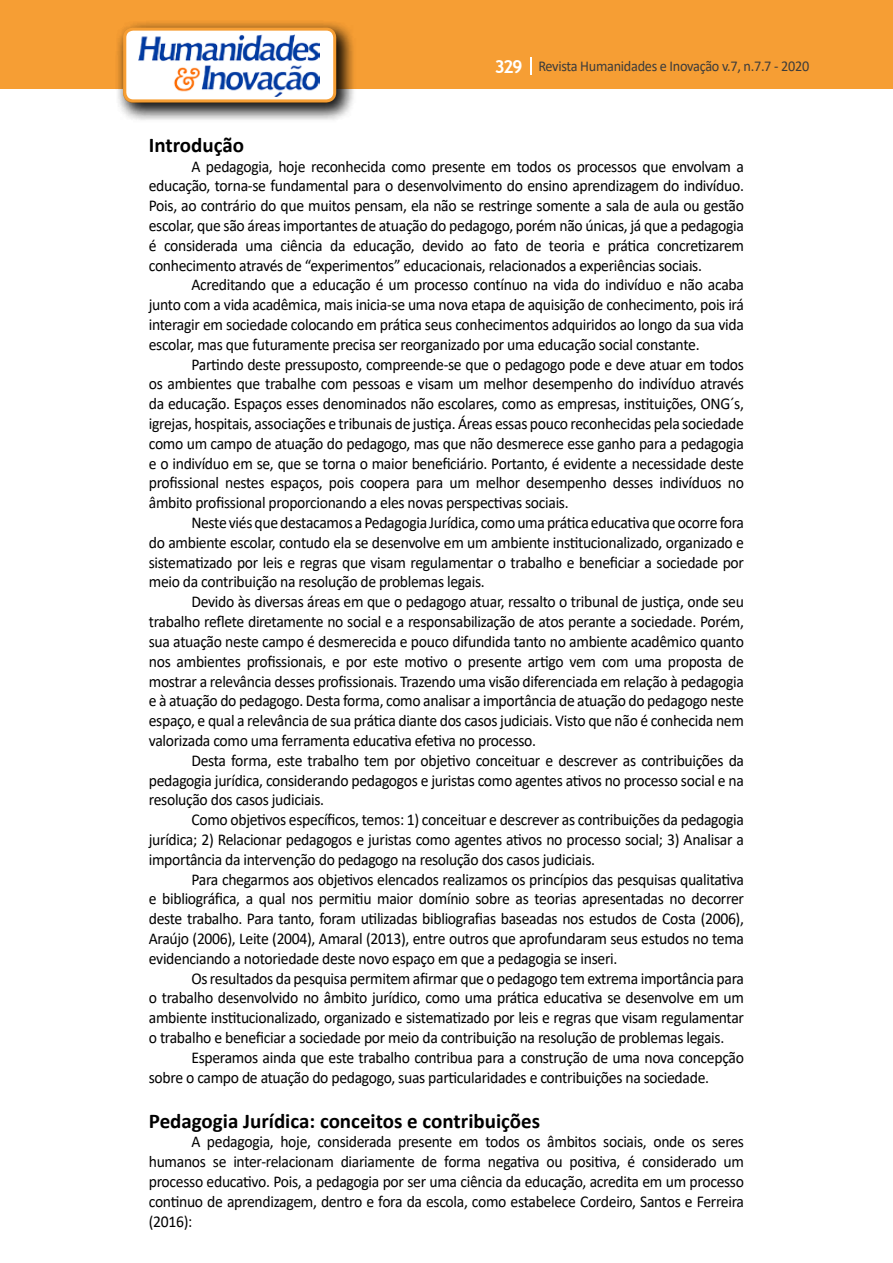
<style>
.page{position:relative;width:893px;height:1263px;background:#fff}
.page>*{position:absolute;margin:0;border:0;box-sizing:border-box;transform-origin:0 0}
.t1{font:700 21px "Calibri";color:#000}
.t2{font:16.5px/19.8px "Calibri";letter-spacing:-.02em;color:#000;text-align:justify;scale:.95 1}
.t3{font:15px "Calibri";letter-spacing:-.02em;color:#3c3c3b;scale:.95 1}
.s1{font-family:"Trebuchet MS";font-weight:700;font-size:18px;color:#fff}
</style>
<div class="page">
<div style="left:0;top:0;width:893px;height:88px;background:#f69e34"></div>
<svg style="left:530px;top:57px;width:2px;height:18px"></svg>
<div style="left:115px;top:19px;width:241px;height:103px;background:#000;opacity:.75"></div>
<div style="left:125px;top:29px;width:210px;height:72px;background:#fff;border-radius:9px"></div>
<img style="left:139px;top:35px;width:180px;height:62px">
<div style="left:123px;top:28px;width:213px;height:74px;border:3px solid #f69e34;border-radius:9px"></div>
<p class="t3" style="left:495px;top:56px;width:333px"><span class="s1">329</span> Revista Humanidades e Inovação v.7, n.7.7 - 2020</p>
<p class="t1" style="left:149px;top:130px;width:97px">Introdução</p>
<p class="t2" style="left:149px;top:156px;width:628px;text-indent:43px">A pedagogia, hoje reconhecida como presente em todos os processos que envolvam a educação, torna-se fundamental para o desenvolvimento do ensino aprendizagem do indivíduo.<br>Pois, ao contrário do que muitos pensam, ela não se restringe somente a sala de aula ou gestão escolar, que são áreas importantes de atuação do pedagogo, porém não únicas, já que a pedagogia é considerada uma ciência da educação, devido ao fato de teoria e prática concretizarem conhecimento através de “experimentos” educacionais, relacionados a experiências sociais.</p>
<p class="t2" style="left:149px;top:275px;width:628px;text-indent:43px">Acreditando que a educação é um processo contínuo na vida do indivíduo e não acaba junto com a vida acadêmica, mais inicia-se uma nova etapa de aquisição de conhecimento, pois irá interagir em sociedade colocando em prática seus conhecimentos adquiridos ao longo da sua vida escolar, mas que futuramente precisa ser reorganizado por uma educação social constante.</p>
<p class="t2" style="left:149px;top:354px;width:628px;text-indent:43px">Partindo deste pressuposto, compreende-se que o pedagogo pode e deve atuar em todos os ambientes que trabalhe com pessoas e visam um melhor desempenho do indivíduo através da educação. Espaços esses denominados não escolares, como as empresas, instituições, ONG´s, igrejas, hospitais, associações e tribunais de justiça. Áreas essas pouco reconhecidas pela sociedade como um campo de atuação do pedagogo, mas que não desmerece esse ganho para a pedagogia e o indivíduo em se, que se torna o maior beneficiário. Portanto, é evidente a necessidade deste profissional nestes espaços, pois coopera para um melhor desempenho desses indivíduos no âmbito profissional proporcionando a eles novas perspectivas sociais.</p>
<p class="t2" style="left:149px;top:512px;width:628px;text-indent:43px">Neste viés que destacamos a Pedagogia Jurídica, como uma prática educativa que ocorre fora do ambiente escolar, contudo ela se desenvolve em um ambiente institucionalizado, organizado e sistematizado por leis e regras que visam regulamentar o trabalho e beneficiar a sociedade por meio da contribuição na resolução de problemas legais.</p>
<p class="t2" style="left:149px;top:591px;width:628px;text-indent:43px">Devido às diversas áreas em que o pedagogo atuar, ressalto o tribunal de justiça, onde seu trabalho reflete diretamente no social e a responsabilização de atos perante a sociedade. Porém, sua atuação neste campo é desmerecida e pouco difundida tanto no ambiente acadêmico quanto nos ambientes profissionais, e por este motivo o presente artigo vem com uma proposta de mostrar a relevância desses profissionais. Trazendo uma visão diferenciada em relação à pedagogia e à atuação do pedagogo. Desta forma, como analisar a importância de atuação do pedagogo neste espaço, e qual a relevância de sua prática diante dos casos judiciais. Visto que não é conhecida nem valorizada como uma ferramenta educativa efetiva no processo.</p>
<p class="t2" style="left:149px;top:750px;width:628px;text-indent:43px">Desta forma, este trabalho tem por objetivo conceituar e descrever as contribuições da pedagogia jurídica, considerando pedagogos e juristas como agentes ativos no processo social e na resolução dos casos judiciais.</p>
<p class="t2" style="left:149px;top:809px;width:628px;text-indent:43px">Como objetivos específicos, temos: 1) conceituar e descrever as contribuições da pedagogia jurídica; 2) Relacionar pedagogos e juristas como agentes ativos no processo social; 3) Analisar a importância da intervenção do pedagogo na resolução dos casos judiciais.</p>
<p class="t2" style="left:149px;top:869px;width:628px;text-indent:43px">Para chegarmos aos objetivos elencados realizamos os princípios das pesquisas qualitativa e bibliográfica, a qual nos permitiu maior domínio sobre as teorias apresentadas no decorrer deste trabalho. Para tanto, foram utilizadas bibliografias baseadas nos estudos de Costa (2006), Araújo (2006), Leite (2004), Amaral (2013), entre outros que aprofundaram seus estudos no tema evidenciando a notoriedade deste novo espaço em que a pedagogia se inseri.</p>
<p class="t2" style="left:149px;top:968px;width:628px;text-indent:43px">Os resultados da pesquisa permitem afirmar que o pedagogo tem extrema importância para o trabalho desenvolvido no âmbito jurídico, como uma prática educativa se desenvolve em um ambiente institucionalizado, organizado e sistematizado por leis e regras que visam regulamentar o trabalho e beneficiar a sociedade por meio da contribuição na resolução de problemas legais.</p>
<p class="t2" style="left:149px;top:1047px;width:628px;text-indent:43px">Esperamos ainda que este trabalho contribua para a construção de uma nova concepção sobre o campo de atuação do pedagogo, suas particularidades e contribuições na sociedade.</p>
<p class="t1" style="left:149px;top:1106px;width:393px">Pedagogia Jurídica: conceitos e contribuições</p>
<p class="t2" style="left:149px;top:1131px;width:628px;text-indent:43px">A pedagogia, hoje, considerada presente em todos os âmbitos sociais, onde os seres humanos se inter-relacionam diariamente de forma negativa ou positiva, é considerado um processo educativo. Pois, a pedagogia por ser uma ciência da educação, acredita em um processo continuo de aprendizagem, dentro e fora da escola, como estabelece Cordeiro, Santos e Ferreira (2016):</p>
</div>
